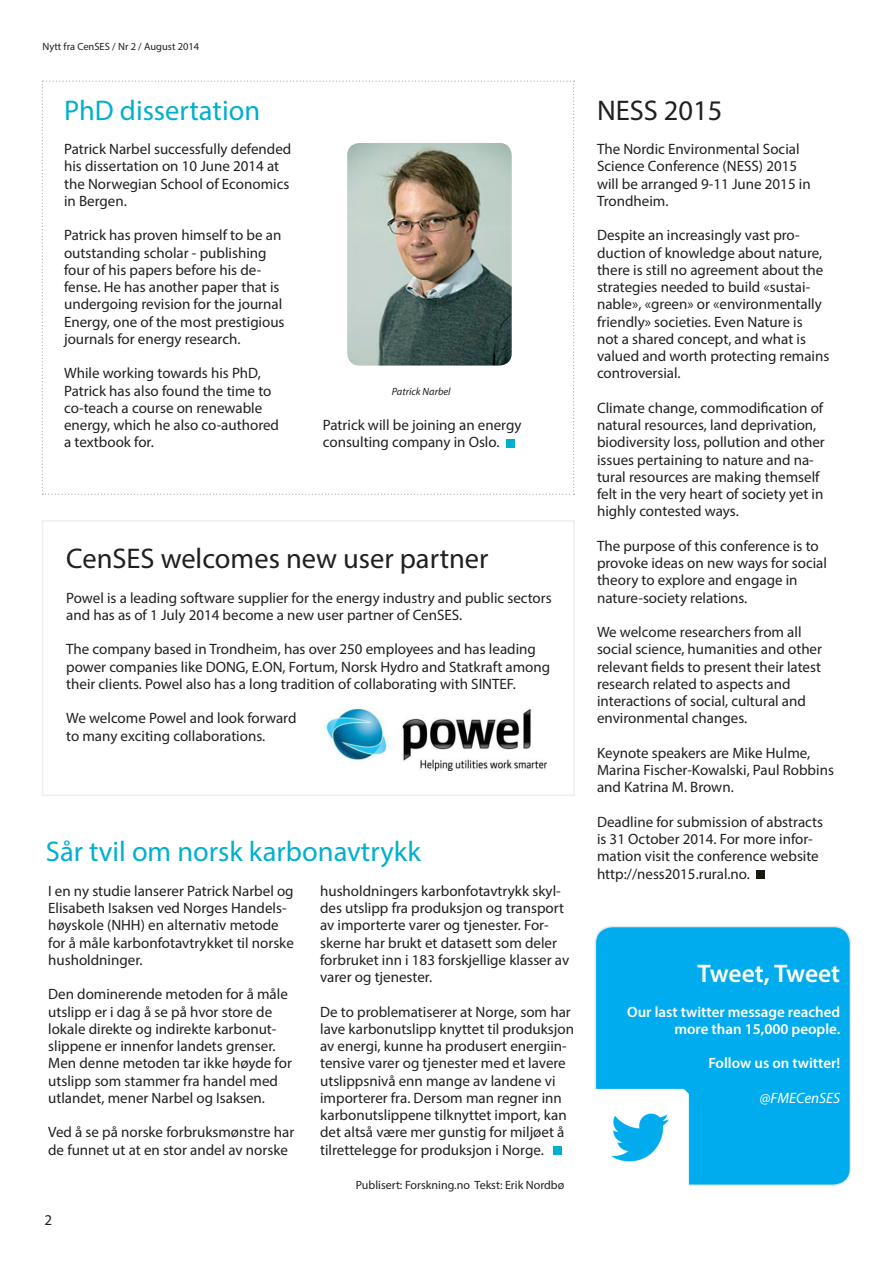
<style>
.page{position:relative;width:893px;height:1263px;background:#fff}
.page>*{position:absolute;margin:0;border:0;box-sizing:border-box;transform-origin:0 0}
.Brødtekst{font:28.5px "Myriad Pro";color:#231f20}
.Brødtekst-2{font:28.5px "Myriad Pro";color:#00b0cd}
.Tittelnivå_2_SemiLig{font:28.5px "Myriad Pro";color:#00b0cd}
.Brødtekst-3{font:600 25.5px "Myriad Pro";letter-spacing:-.005em;color:#fff}
.Brødtekst-4{font:15px/17.2px "Myriad Pro";color:#231f20}
.Brødtekst-5{font:600 15px/17.2px "Myriad Pro";color:#fff;text-align:right}
.Brødtekst-6{font:italic 15px "Myriad Pro";color:#fff}
.Brødtekst-7{font:12px "Myriad Pro";color:#231f20}
.t1{font:10.5px "Myriad Pro";color:#231f20}
.bildetekst{font:italic 10.5px "Myriad Pro";color:#231f20}
</style>
<div class="page">
<svg style="left:42px;top:81px;width:533px;height:414px"></svg>
<div style="left:595px;top:926px;width:255px;height:259px;background:#00acee;border-radius:17px"></div>
<div style="left:595px;top:926px;width:256px;height:260px;border:2px solid #e6e7e9;border-radius:17px"></div>
<div style="left:756px;top:870px;width:9px;height:9px;background:#161a11"></div>
<img style="left:347px;top:143px;width:165px;height:222px">
<img style="left:595px;top:1089px;width:94px;height:97px">
<div style="left:42px;top:520px;width:533px;height:276px;border:2px solid #e6e7e9"></div>
<img style="left:320px;top:710px;width:227px;height:60px">
<div style="left:553px;top:1146px;width:9px;height:9px;background:#00b0cd"></div>
<p class="t1" style="left:43px;top:40px;width:158px">Nytt fra CenSES / Nr 2 / August 2014</p>
<p class="Tittelnivå_2_SemiLig" style="left:64px;top:92px;width:198px">PhD dissertation</p>
<p class="Brødtekst-4" style="left:64px;top:140px;width:229px">Patrick Narbel successfully defended his dissertation on 10 June 2014 at the Norwegian School of Economics in Bergen.</p>
<p class="Brødtekst-4" style="left:64px;top:226px;width:222px">Patrick has proven himself to be an outstanding scholar - publishing four of his papers before his de&shy;fense. He has another paper that is undergoing revision for the journal Energy, one of the most prestigious journals for energy research.</p>
<p class="Brødtekst-4" style="left:64px;top:364px;width:198px">While working towards his PhD,</p>
<p class="Brødtekst-4" style="left:64px;top:382px;width:216px">Patrick has also found the time to co-teach a course on renewable energy, which he also co-authored</p>
<p class="Brødtekst-4" style="left:64px;top:433px;width:91px">a textbook for.</p>
<p class="bildetekst" style="left:392px;top:385px;width:60px">Patrick Narbel</p>
<p class="Brødtekst-4" style="left:323px;top:416px;width:200px">Patrick will be joining an energy consulting company in Oslo.</p>
<p class="Brødtekst" style="left:66px;top:541px;width:424px">CenSES welcomes new user partner</p>
<p class="Brødtekst-4" style="left:66px;top:589px;width:487px">Powel is a leading software supplier for the energy industry and public sectors and has as of 1 July 2014 become a new user partner of CenSES.</p>
<p class="Brødtekst-4" style="left:66px;top:640px;width:471px">The company based in Trondheim, has over 250 employees and has leading</p>
<p class="Brødtekst-4" style="left:66px;top:658px;width:485px">power companies like DONG, E.ON, Fortum, Norsk Hydro and Statkraft among</p>
<p class="Brødtekst-4" style="left:66px;top:675px;width:451px">their clients. Powel also has a long tradition of collaborating with SINTEF.</p>
<p class="Brødtekst-4" style="left:66px;top:709px;width:232px">We welcome Powel and look forward</p>
<p class="Brødtekst-4" style="left:66px;top:727px;width:201px">to many exciting collaborations.</p>
<p class="Brødtekst-2" style="left:46px;top:834px;width:377px">Sår tvil om norsk karbonavtrykk</p>
<p class="Brødtekst-4" style="left:48px;top:882px;width:247px">I en ny studie lanserer Patrick Narbel og Elisabeth Isaksen ved Norges Handels&shy;høyskole (NHH) en alternativ metode for å måle karbonfotavtrykket til norske husholdninger.</p>
<p class="Brødtekst-4" style="left:48px;top:985px;width:245px">Den dominerende metoden for å måle utslipp er i dag å se på hvor store de lokale direkte og indirekte karbonut&shy;slippene er innenfor landets grenser.<br>Men denne metoden tar ikke høyde for utslipp som stammer fra handel med utlandet, mener Narbel og Isaksen.</p>
<p class="Brødtekst-4" style="left:48px;top:1123px;width:248px">Ved å se på norske forbruksmønstre har de funnet ut at en stor andel av norske</p>
<p class="Brødtekst-4" style="left:45px;top:1211px;width:9px">2</p>
<p class="Brødtekst-4" style="left:320px;top:882px;width:251px">husholdningers karbonfotavtrykk skyl&shy;des utslipp fra produksjon og transport av importerte varer og tjenester. For&shy;skerne har brukt et datasett som deler forbruket inn i 183 forskjellige klasser av varer og tjenester.</p>
<p class="Brødtekst-4" style="left:320px;top:1003px;width:255px">De to problematiserer at Norge, som har lave karbonutslipp knyttet til produksjon av energi, kunne ha produsert energiin&shy;tensive varer og tjenester med et lavere utslippsnivå enn mange av landene vi importerer fra. Dersom man regner inn karbonutslippene tilknyttet import, kan det altså være mer gunstig for miljøet å tilrettelegge for produksjon i Norge.</p>
<p class="Brødtekst-7" style="left:356px;top:1178px;width:210px">Publisert: Forskning.no Tekst: Erik Nordbø</p>
<p class="Brødtekst" style="left:597px;top:92px;width:127px">NESS 2015</p>
<p class="Brødtekst-4" style="left:597px;top:140px;width:215px">The Nordic Environmental Social<br>Science Conference (NESS) 2015 will be arranged 9-11 June 2015 in<br>Trondheim.</p>
<p class="Brødtekst-4" style="left:597px;top:226px;width:234px">Despite an increasingly vast pro&shy;duction of knowledge about nature, there is still no agreement about the strategies needed to build «sustai&shy;nable», «green» or «environmentally friendly» societies. Even Nature is<br>not a shared concept, and what is valued and worth protecting remains controversial.</p>
<p class="Brødtekst-4" style="left:597px;top:399px;width:229px">Climate change, commodification of natural resources, land deprivation, biodiversity loss, pollution and other issues pertaining to nature and na&shy;tural resources are making themself felt in the very heart of society yet in highly contested ways.</p>
<p class="Brødtekst-4" style="left:597px;top:537px;width:231px">The purpose of this conference is to provoke ideas on new ways for social theory to explore and engage in nature-society relations.</p>
<p class="Brødtekst-4" style="left:597px;top:623px;width:227px">We welcome researchers from all social science, humanities and other relevant fields to present their latest research related to aspects and interactions of social, cultural and environmental changes.</p>
<p class="Brødtekst-4" style="left:597px;top:744px;width:238px">Keynote speakers are Mike Hulme,<br>Marina Fischer-Kowalski, Paul Robbins and Katrina M. Brown.</p>
<p class="Brødtekst-4" style="left:597px;top:813px;width:228px">Deadline for submission of abstracts is 31 October 2014. For more infor&shy;mation visit the conference website http://ness2015.rural.no.</p>
<p class="Brødtekst-3" style="left:698px;top:957px;width:144px">Tweet, Tweet</p>
<p class="Brødtekst-5" style="left:627px;top:1002px;width:215px">Our last twitter message reached more than 15,000 people.</p>
<p class="Brødtekst-5" style="left:708px;top:1054px;width:133px">Follow us on twitter!</p>
<p class="Brødtekst-6" style="left:760px;top:1088px;width:82px">@FMECenSES</p>
</div>
